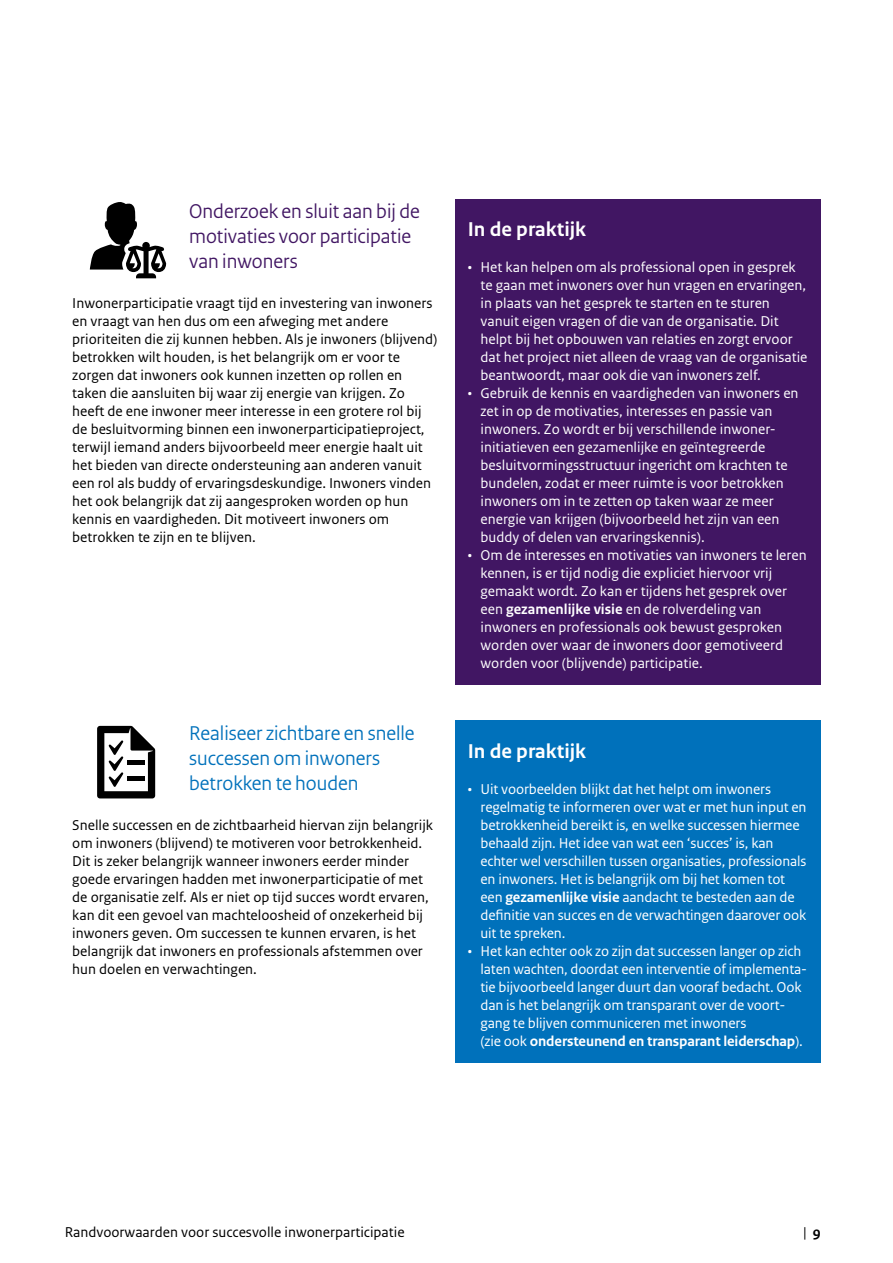
<style>
.page{position:relative;width:893px;height:1263px;background:#fff}
.page>*{position:absolute;margin:0;border:0;box-sizing:border-box;transform-origin:0 0}
._05_RIVM_Paragraafko{font:21px/25.2px "Rijksoverheid Sans Heading";color:#0071bb}
._05_RIVM_Paragraafko-2{font:21px/25.2px "Rijksoverheid Sans Heading";color:#411663}
._21_RIVM_Kader_Subko{font:700 21px "Rijksoverheid Sans Text";color:#fff}
.t1{font:15px/18px "Rijksoverheid Sans Text";color:#fff}
._10_RIVM_Broodtekst{font:15px/18px "Rijksoverheid Sans Text";color:#000}
.s1{font-weight:700}
</style>
<div class="page">
<svg style="left:90px;top:202px;width:76px;height:76px"></svg>
<div style="left:455px;top:199px;width:366px;height:486px;background:#411663"></div>
<svg style="left:97px;top:726px;width:58px;height:72px"></svg>
<hr style="left:128px;top:761px;width:17px;height:4px;background:#000">
<hr style="left:128px;top:777px;width:17px;height:4px;background:#000">
<div style="left:455px;top:720px;width:366px;height:342px;background:#0071bb"></div>
<p class="_05_RIVM_Paragraafko-2" style="left:189px;top:199px;width:232px">Onderzoek en sluit aan bij de motivaties voor participatie van inwoners</p>
<p class="_10_RIVM_Broodtekst" style="left:72px;top:294px;width:367px">Inwonerparticipatie vraagt tijd en investering van inwoners en vraagt van hen dus om een afweging met andere prioriteiten die zij kunnen hebben. Als je inwoners (blijvend) betrokken wilt houden, is het belangrijk om er voor te zorgen dat inwoners ook kunnen inzetten op rollen en taken die aansluiten bij waar zij energie van krijgen. Zo heeft de ene inwoner meer interesse in een grotere rol bij de besluitvorming binnen een inwonerparticipatieproject, terwijl iemand anders bijvoorbeeld meer energie haalt uit het bieden van directe ondersteuning aan anderen vanuit een rol als buddy of ervaringsdeskundige. Inwoners vinden het ook belangrijk dat zij aangesproken worden op hun kennis en vaardigheden. Dit motiveert inwoners om betrokken te zijn en te blijven.</p>
<p class="_05_RIVM_Paragraafko" style="left:189px;top:721px;width:227px">Realiseer zichtbare en snelle successen om inwoners betrokken te houden</p>
<p class="_10_RIVM_Broodtekst" style="left:72px;top:816px;width:362px">Snelle successen en de zichtbaarheid hiervan zijn belangrijk om inwoners (blijvend) te motiveren voor betrokkenheid.<br>Dit is zeker belangrijk wanneer inwoners eerder minder goede ervaringen hadden met inwonerparticipatie of met de organisatie zelf. Als er niet op tijd succes wordt ervaren, kan dit een gevoel van machteloosheid of onzekerheid bij inwoners geven. Om successen te kunnen ervaren, is het belangrijk dat inwoners en professionals afstemmen over hun doelen en verwachtingen.</p>
<p class="_21_RIVM_Kader_Subko" style="left:468px;top:217px;width:120px">In de praktijk</p>
<p class="t1" style="left:480px;top:258px;width:328px;text-indent:-13px">• Het kan helpen om als professional open in gesprek te gaan met inwoners over hun vragen en ervaringen, in plaats van het gesprek te starten en te sturen vanuit eigen vragen of die van de organisatie. Dit helpt bij het opbouwen van relaties en zorgt ervoor dat het project niet alleen de vraag van de organisatie beantwoordt, maar ook die van inwoners zelf.</p>
<p class="t1" style="left:480px;top:384px;width:320px;text-indent:-13px">• Gebruik de kennis en vaardigheden van inwoners en zet in op de motivaties, interesses en passie van inwoners. Zo wordt er bij verschillende inwoner&shy;initiatieven een gezamenlijke en geïntegreerde besluitvormingsstructuur ingericht om krachten te bundelen, zodat er meer ruimte is voor betrokken inwoners om in te zetten op taken waar ze meer energie van krijgen (bijvoorbeeld het zijn van een buddy of delen van ervaringskennis).</p>
<p class="t1" style="left:480px;top:546px;width:328px;text-indent:-13px">• Om de interesses en motivaties van inwoners te leren kennen, is er tijd nodig die expliciet hiervoor vrij gemaakt wordt. Zo kan er tijdens het gesprek over een <span class="s1">gezamenlijke visie</span> en de rolverdeling van inwoners en professionals ook bewust gesproken worden over waar de inwoners door gemotiveerd worden voor (blijvende) participatie.</p>
<p class="_21_RIVM_Kader_Subko" style="left:468px;top:739px;width:120px">In de praktijk</p>
<p class="t1" style="left:480px;top:780px;width:328px;text-indent:-13px">• Uit voorbeelden blijkt dat het helpt om inwoners regelmatig te informeren over wat er met hun input en betrokkenheid bereikt is, en welke successen hiermee behaald zijn. Het idee van wat een ‘succes’ is, kan echter wel verschillen tussen organisaties, professionals en inwoners. Het is belangrijk om bij het komen tot een <span class="s1">gezamenlijke visie</span> aandacht te besteden aan de definitie van succes en de verwachtingen daarover ook uit te spreken.</p>
<p class="t1" style="left:480px;top:942px;width:328px;text-indent:-13px">• Het kan echter ook zo zijn dat successen langer op zich laten wachten, doordat een interventie of implementa&shy;tie bijvoorbeeld langer duurt dan vooraf bedacht. Ook dan is het belangrijk om transparant over de voort&shy;gang te blijven communiceren met inwoners<br>(zie ook <span class="s1">ondersteunend en transparant leiderschap</span>).</p>
<p class="_10_RIVM_Broodtekst" style="left:65px;top:1223px;width:341px">Randvoorwaarden voor succesvolle inwonerparticipatie</p>
<p class="_10_RIVM_Broodtekst" style="left:803px;top:1223px;width:19px">| <span class="s1">9</span></p>
</div>
